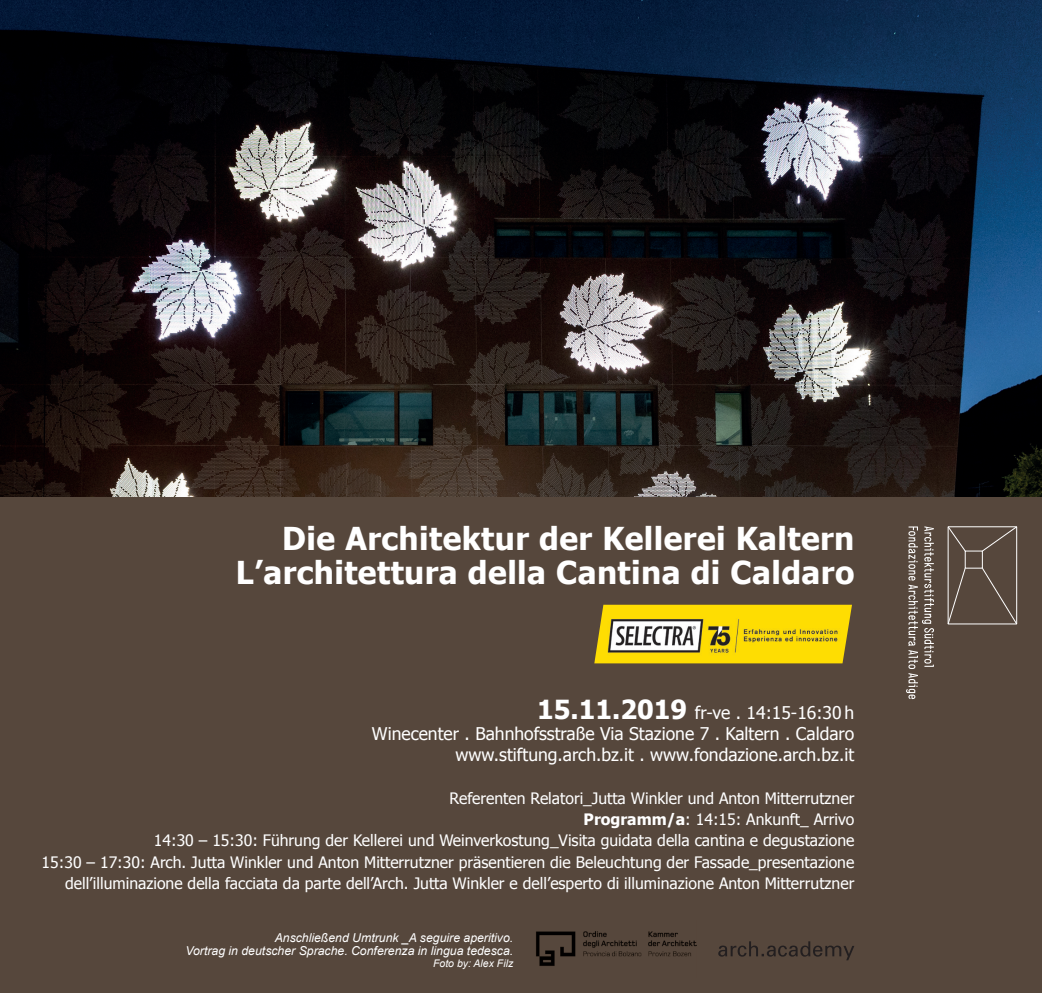
<style>
.page{position:relative;width:1042px;height:993px;background:#fff}
.page>*{position:absolute;margin:0;border:0;box-sizing:border-box;transform-origin:0 0}
.t1{font:700 31.5px/33.2px "Tahoma";letter-spacing:.015em;color:#fff;text-align:right}
.t2{font:17.5px/21px "Tahoma";color:#fff;text-align:right}
.t3{font:15.75px/21px "Tahoma";color:#fff;text-align:right}
.t4{font:italic 12.25px/12.2px "Arial";color:#fff;text-align:right}
.t5{font:italic 10.5px "Arial";color:#fff}
.s1{font-weight:700;font-size:26.25px}
.s2{font-weight:700}
</style>
<div class="page">
<div style="left:0;top:496px;width:1042px;height:496px;background:#56473c"></div>
<svg style="left:906px;top:526px;width:28px;height:172px"></svg>
<div style="left:964px;top:550px;width:19px;height:18px;border:1px solid #fff"></div>
<svg style="left:981px;top:526px;width:37px;height:26px"></svg>
<svg style="left:981px;top:566px;width:37px;height:59px"></svg>
<svg style="left:947px;top:566px;width:19px;height:59px"></svg>
<svg style="left:947px;top:526px;width:19px;height:26px"></svg>
<img style="left:536px;top:931px;width:160px;height:35px">
<svg style="left:718px;top:941px;width:136px;height:18px"></svg>
<img style="left:594px;top:604px;width:258px;height:59px">
<img style="left:0;top:0;width:1042px;height:496px">
<h1 class="t1" style="left:236px;top:520px;width:620px">Die Architektur der Kellerei Kaltern<br>L’architettura della Cantina di Caldaro</h1>
<p class="t2" style="left:372px;top:701px;width:484px"><span class="s1">15.11.2019</span> fr-ve . 14:15-16:30 h<br>Winecenter . Bahnhofsstraße Via Stazione 7 . Kaltern . Caldaro www.stiftung.arch.bz.it . www.fondazione.arch.bz.it</p>
<p class="t3" style="left:42px;top:787px;width:814px">Referenten Relatori_Jutta Winkler und Anton Mitterrutzner<br><span class="s2">Programm/a</span>: 14:15: Ankunft_ Arrivo<br>14:30 – 15:30: Führung der Kellerei und Weinverkostung_Visita guidata della cantina e degustazione<br>15:30 – 17:30: Arch. Jutta Winkler und Anton Mitterrutzner präsentieren die Beleuchtung der Fassade_presentazione dell’illuminazione della facciata da parte dell’Arch. Jutta Winkler e dell’esperto di illuminazione Anton Mitterrutzner</p>
<p class="t4" style="left:185px;top:931px;width:329px">Anschließend Umtrunk _A seguire aperitivo.<br>Vortrag in deutscher Sprache. Conferenza in lingua tedesca.</p>
<p class="t5" style="left:433px;top:956px;width:82px">Foto by: Alex Filz</p>
</div>
